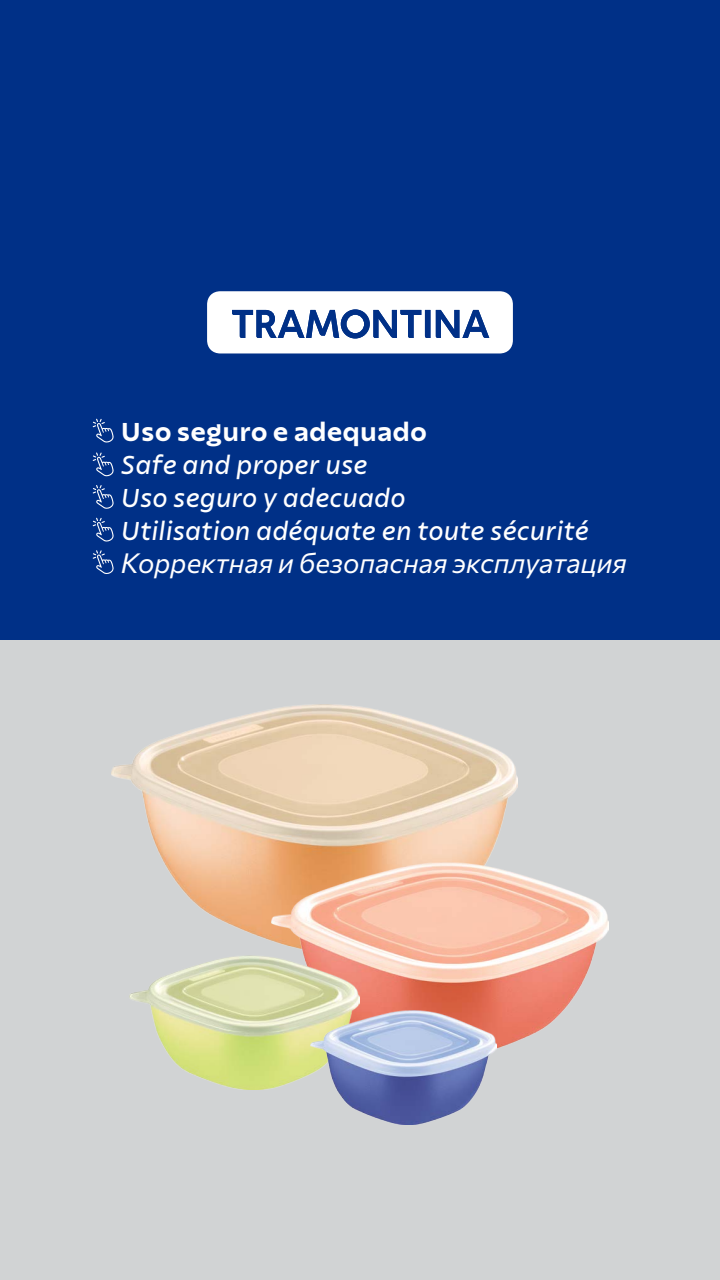
<style>
.page{position:relative;width:720px;height:1280px;background:#fff}
.page>*{position:absolute;margin:0;border:0;box-sizing:border-box;transform-origin:0 0}
.t1{font:italic 27.5px/33px "Tramontina Textos";color:#fff}
.t2{font:27.5px "Commissioner";color:#fff}
.t3{font:700 27.5px "Tramontina Textos";color:#fff}
</style>
<div class="page">
<div style="left:0;top:640px;width:720px;height:640px;background:#d1d3d4"></div>
<div style="left:0;top:0;width:720px;height:640px;background:#003087"></div>
<svg style="left:207px;top:291px;width:306px;height:62px"></svg>
<svg style="left:93px;top:419px;width:21px;height:24px"></svg>
<svg style="left:93px;top:452px;width:21px;height:24px"></svg>
<svg style="left:93px;top:518px;width:21px;height:24px"></svg>
<svg style="left:93px;top:485px;width:21px;height:24px"></svg>
<svg style="left:93px;top:550px;width:21px;height:24px"></svg>
<img style="left:112px;top:705px;width:406px;height:236px">
<img style="left:272px;top:863px;width:336px;height:187px">
<img style="left:130px;top:955px;width:230px;height:134px">
<img style="left:310px;top:1010px;width:186px;height:114px">
<p class="t3" style="left:121px;top:417px;width:308px">Uso seguro e adequado</p>
<p class="t1" style="left:121px;top:449px;width:470px">Safe and proper use<br>Uso seguro y adecuado<br>Utilisation adéquate en toute sécurité</p>
<p class="t2" style="left:121px;top:542px;width:507px">Корректная и безопасная эксплуатация</p>
</div>
